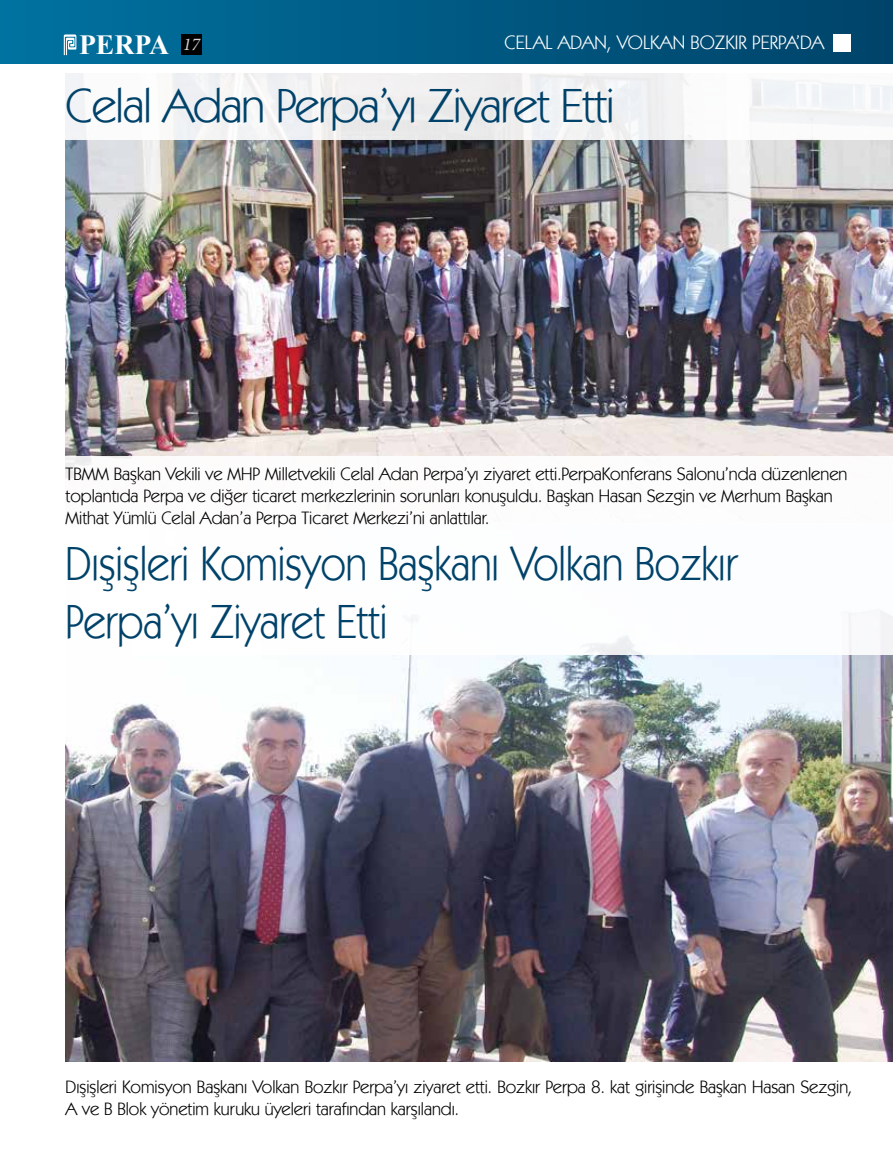
<style>
.page{position:relative;width:893px;height:1149px;background:#fff}
.page>*{position:absolute;margin:0;border:0;box-sizing:border-box;transform-origin:0 0}
.t1{font:48px/57.6px "Kabel IT Cby BT";color:#004269;scale:.9 1}
.t2{font:48px "Kabel IT Cby BT";letter-spacing:-.02em;color:#004269}
.t3{font:700 27.75px "Times New Roman";color:#fff}
.t4{font:19.5px "Kabel IT Cby BT";color:#fff}
.t5{font:18px/21.6px "Kabel IT Cby BT";color:#000}
.s1{font-family:"Minion Pro";font-weight:400;font-style:italic;font-size:18px;color:#d1d3d4}
</style>
<div class="page">
<div style="left:0;top:0;width:893px;height:64px;background:linear-gradient(to right,#00729f,#014369)"></div>
<div style="left:833px;top:34px;width:17px;height:17px;background:#fff"></div>
<svg style="left:64px;top:34px;width:12px;height:21px"></svg>
<div style="left:181px;top:34px;width:21px;height:20px;background:#000"></div>
<img style="left:66px;top:139px;width:827px;height:317px">
<img style="left:66px;top:654px;width:827px;height:407px">
<div style="left:59px;top:72px;width:834px;height:67px;background:#f3f3f5"></div>
<h2 class="t3" style="left:79px;top:25px;width:122px">PERPA <span class="s1">17</span></h2>
<p class="t4" style="left:505px;top:30px;width:321px">CELAL ADAN, VOLKAN BOZKIR PERPA’DA</p>
<h1 class="t2" style="left:66px;top:75px;width:550px">Celal Adan Perpa’yı Ziyaret Etti</h1>
<p class="t5" style="left:66px;top:463px;width:783px">TBMM Başkan Vekili ve MHP Milletvekili Celal Adan Perpa’yı ziyaret etti.PerpaKonferans Salonu’nda düzenlenen toplantıda Perpa ve diğer ticaret merkezlerinin sorunları konuşuldu. Başkan Hasan Sezgin ve Merhum Başkan<br>Mithat Yümlü Celal Adan’a Perpa Ticaret Merkezi’ni anlattılar.</p>
<h1 class="t1" style="left:66px;top:533px;width:748px">Dışişleri Komisyon Başkanı Volkan Bozkır<br>Perpa’yı Ziyaret Etti</h1>
<p class="t5" style="left:66px;top:1075px;width:788px">Dışişleri Komisyon Başkanı Volkan Bozkır Perpa’yı ziyaret etti. Bozkır Perpa 8. kat girişinde Başkan Hasan Sezgin,<br>A ve B Blok yönetim kuruku üyeleri tarafından karşılandı.</p>
</div>
